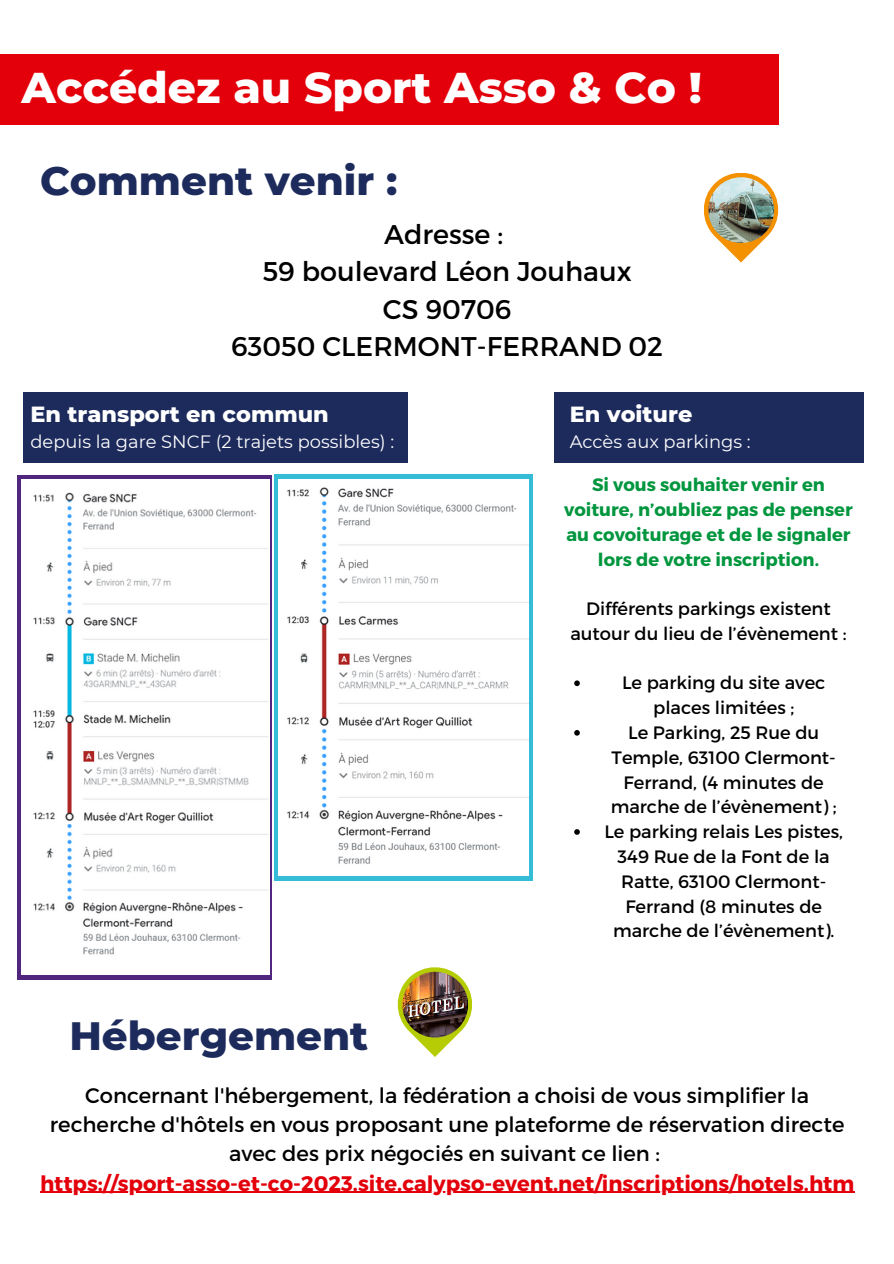
<style>
.page{position:relative;width:894px;height:1264px;background:#fff}
.page>*{position:absolute;margin:0;border:0;box-sizing:border-box;transform-origin:0 0}
.t1{font:800 43.95px "Montserrat";color:#fff}
.t2{font:800 40.35px "Montserrat";color:#1d2b5c}
.t3{font:27px "Montserrat";color:#000}
.t4{font:800 22.35px "Montserrat";color:#fff}
.t5{font:21px/29.2px "Montserrat";color:#000;text-align:center}
.t6{font:700 21px "Montserrat";color:#e3000b}
.t7{font:18px/24.8px "Montserrat";color:#000;text-align:center}
.t8{font:700 18px/24.8px "Montserrat";color:#00963e;text-align:center}
.t9{font:17.85px "Montserrat";color:#fff}
</style>
<div class="page">
<div style="left:0;top:54px;width:778px;height:70px;background:#e3000b"></div>
<svg style="left:17px;top:475px;width:255px;height:504px;background:#66428f"></svg>
<img style="left:21px;top:479px;width:248px;height:495px">
<div style="left:274px;top:474px;width:258px;height:407px;background:#35bcd7"></div>
<img style="left:278px;top:479px;width:250px;height:396px">
<div style="left:23px;top:392px;width:384px;height:70px;background:#1d2b5c"></div>
<div style="left:553px;top:392px;width:310px;height:70px;background:#1d2b5c"></div>
<svg style="left:397px;top:967px;width:75px;height:90px"></svg>
<img style="left:402px;top:971px;width:66px;height:66px;border-radius:50%">
<svg style="left:704px;top:173px;width:74px;height:89px"></svg>
<img style="left:708px;top:177px;width:66px;height:66px;border-radius:50%">
<svg style="left:574px;top:680px;width:5px;height:6px"></svg>
<svg style="left:574px;top:730px;width:5px;height:5px"></svg>
<svg style="left:574px;top:829px;width:5px;height:5px"></svg>
<hr style="left:40px;top:1191px;width:814px;height:1px;background:#e3000b">
<p class="t1" style="left:22px;top:61px;width:681px">Accédez au Sport Asso &amp; Co !</p>
<p class="t2" style="left:40px;top:156px;width:359px">Comment venir :</p>
<p class="t3" style="left:384px;top:217px;width:120px">Adresse :</p>
<p class="t3" style="left:262px;top:254px;width:370px">59 boulevard Léon Jouhaux</p>
<p class="t3" style="left:383px;top:291px;width:130px">CS 90706</p>
<p class="t3" style="left:231px;top:328px;width:433px">63050 CLERMONT-FERRAND 02</p>
<p class="t4" style="left:31px;top:400px;width:300px">En transport en commun</p>
<p class="t9" style="left:31px;top:431px;width:365px">depuis la gare SNCF (2 trajets possibles) :</p>
<p class="t4" style="left:569px;top:400px;width:124px">En voiture</p>
<p class="t9" style="left:569px;top:431px;width:182px">Accès aux parkings :</p>
<p class="t8" style="left:564px;top:471px;width:290px">Si vous souhaiter venir en voiture, n’oubliez pas de penser au covoiturage et de le signaler lors de votre inscription.</p>
<p class="t7" style="left:570px;top:595px;width:277px">Différents parkings existent autour du lieu de l’évènement :</p>
<p class="t7" style="left:622px;top:669px;width:205px">Le parking du site avec places limitées ;</p>
<p class="t7" style="left:610px;top:719px;width:227px">Le Parking, 25 Rue du<br>Temple, 63100 Clermont-<br>Ferrand, (4 minutes de marche de l’évènement) ;</p>
<p class="t7" style="left:604px;top:818px;width:240px">Le parking relais Les pistes,<br>349 Rue de la Font de la<br>Ratte, 63100 Clermont-<br>Ferrand (8 minutes de marche de l’évènement).</p>
<p class="t2" style="left:69px;top:1010px;width:300px">Hébergement</p>
<p class="t5" style="left:50px;top:1079px;width:795px">Concernant l'hébergement, la fédération a choisi de vous simplifier la recherche d'hôtels en vous proposant une plateforme de réservation directe avec des prix négociés en suivant ce lien :</p>
<p class="t6" style="left:40px;top:1169px;width:815px">https://sport-asso-et-co-2023.site.calypso-event.net/inscriptions/hotels.htm</p>
</div>
